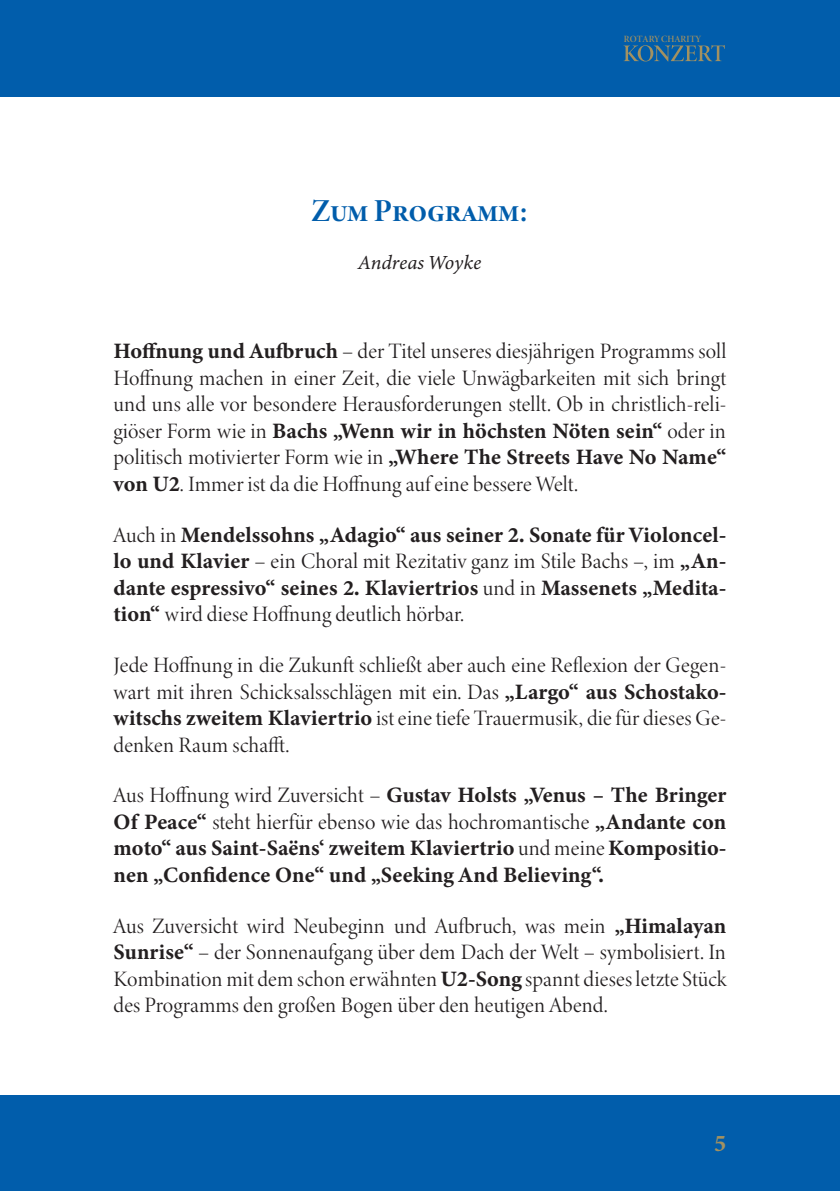
<style>
.page{position:relative;width:840px;height:1191px;background:#fff}
.page>*{position:absolute;margin:0;border:0;box-sizing:border-box;transform-origin:0 0}
.t1{font:32px "Minion Variable Concept";letter-spacing:-.005em;color:#015dab}
.t2{font:24px "Minion Variable Concept";color:#a29161}
.t3{font:22px/26.6px "Minion Variable Concept";letter-spacing:-.03em;color:#231f20;text-align:justify}
.t4{font:italic 20px "Minion Variable Concept";letter-spacing:.005em;color:#231f20}
.t5{font:9.6px "Minion Variable Concept";letter-spacing:-.01em;color:#a29161}
</style>
<div class="page">
<div style="left:0;top:1094px;width:839px;height:97px;background:#015dab"></div>
<div style="left:0;top:0;width:839px;height:96px;background:#015dab"></div>
<svg style="left:623px;top:45px;width:101px;height:16px"></svg>
<h1 class="t1" style="left:311px;top:189px;width:218px">Zum Programm:</h1>
<p class="t4" style="left:358px;top:248px;width:124px">Andreas Woyke</p>
<p class="t5" style="left:623px;top:32px;width:78px">ROTARY CHARITY</p>
<p class="t3" style="left:113px;top:337px;width:615px">Hoffnung und Aufbruch – der Titel unseres diesjährigen Programms soll Hoffnung machen in einer Zeit, die viele Unwägbarkeiten mit sich bringt und uns alle vor besondere Herausforderungen stellt. Ob in christlich-reli&shy;giöser Form wie in Bachs „Wenn wir in höchsten Nöten sein“ oder in politisch motivierter Form wie in „Where The Streets Have No Name“ von U2. Immer ist da die Hoffnung auf eine bessere Welt.</p>
<p class="t3" style="left:113px;top:521px;width:613px">Auch in Mendelssohns „ Adagio“ aus seiner 2. Sonate für Violoncel&shy;lo und Klavier – ein Choral mit Rezitativ ganz im Stile Bachs –, im „ An&shy;dante espressivo“ seines 2. Klaviertrios und in Massenets „Medita&shy;tion“ wird diese Hoffnung deutlich hörbar.</p>
<p class="t3" style="left:113px;top:651px;width:615px">Jede Hoffnung in die Zukunft schließt aber auch eine Reflexion der Gegen&shy;wart mit ihren Schicksalsschlägen mit ein. Das „Largo“ aus Schostako&shy;witschs zweitem Klaviertrio ist eine tiefe Trauermusik, die für dieses Ge&shy;denken Raum schafft.</p>
<p class="t3" style="left:113px;top:782px;width:613px">Aus Hoffnung wird Zuversicht – Gustav Holsts „Venus – The Bringer Of Peace“ steht hierfür ebenso wie das hochromantische „ Andante con moto“ aus Saint-Saëns‘ zweitem Klaviertrio und meine Kompositio&shy;nen „Confidence One“ und „Seeking And Believing“.</p>
<p class="t3" style="left:113px;top:912px;width:615px">Aus Zuversicht wird Neubeginn und Aufbruch, was mein „Himalayan Sunrise“ – der Sonnenaufgang über dem Dach der Welt – symbolisiert. In Kombination mit dem schon erwähnten U2-Song spannt dieses letzte Stück des Programms den großen Bogen über den heutigen Abend.</p>
<p class="t2" style="left:714px;top:1126px;width:13px">5</p>
</div>
